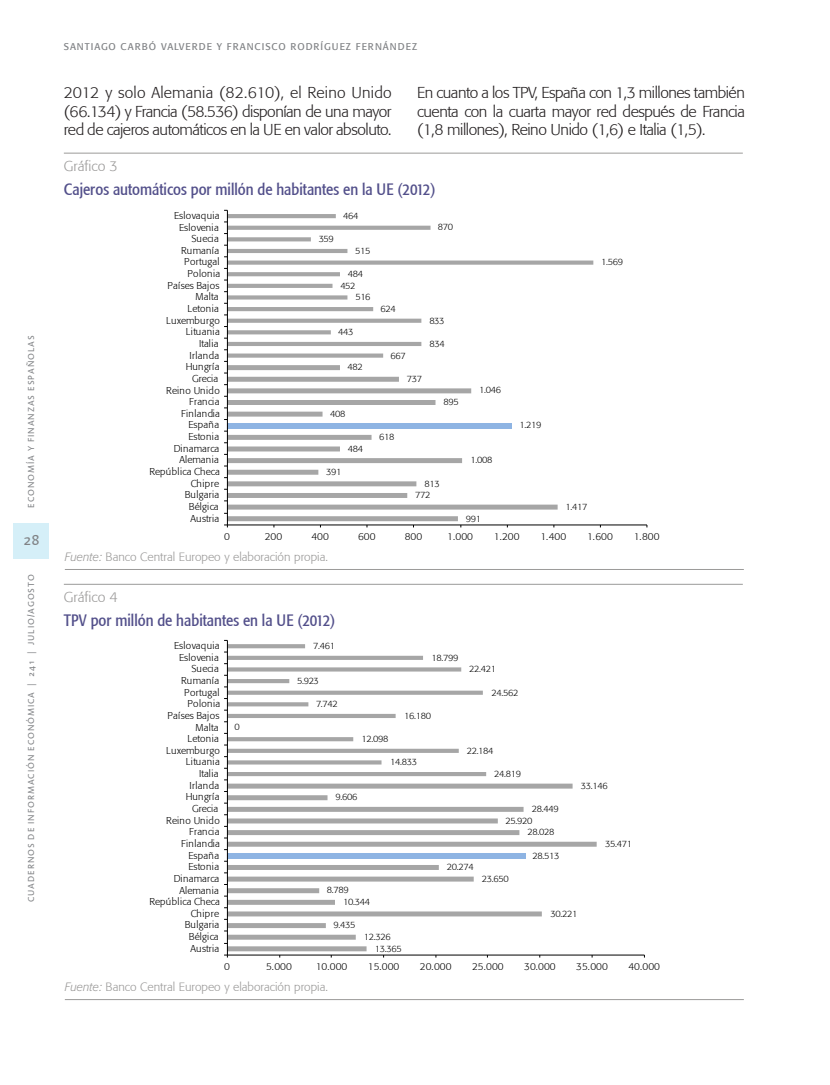
<style>
.page{position:relative;width:830px;height:1085px;background:#fff}
.page>*{position:absolute;margin:0;border:0;box-sizing:border-box;transform-origin:0 0}
._013-Cuadro-Grafico{font:condensed 16.5px "Formata";color:#524f8a}
._006_-_Texto_General{font:300 15.75px/18.9px "Formata";letter-spacing:-.03em;color:#231f20;text-align:justify}
.t1{font:15px "Linotype Aroma";color:#808285}
._012-Tabla-Cuadro-Gr{font:300 14.25px "Formata";color:#9b9a99}
._017-Tabla-Cuadro-Gr{font:300 12px "Formata";color:#9b9a99}
.t2{font:300 9.9px "Formata";letter-spacing:.02em;color:#000}
.t3{font:300 9.9px "Formata";letter-spacing:.04em;color:#000}
.t4{font:9.75px "Formata";letter-spacing:.1em;color:#808285}
.t5{font:300 9.15px "Formata";letter-spacing:-.035em;color:#000}
.t6{font:9px "Linotype Aroma";letter-spacing:.1em;color:#808285}
.s1{font-style:italic}
</style>
<div class="page">
<div style="left:14px;top:523px;width:35px;height:35px;background:#d5eff8"></div>
<svg style="left:228px;top:644px;width:368px;height:307px"></svg>
<hr style="left:227px;top:954px;width:417px;height:1px;background:#000">
<hr style="left:227px;top:640px;width:1px;height:314px;background:#000">
<hr style="left:64px;top:584px;width:678px;height:1px;background:#9b9a99">
<hr style="left:65px;top:999px;width:678px;height:1px;background:#9b9a99">
<svg style="left:228px;top:214px;width:365px;height:307px"></svg>
<hr style="left:227px;top:524px;width:419px;height:1px;background:#000">
<hr style="left:227px;top:210px;width:1px;height:315px;background:#000">
<hr style="left:64px;top:153px;width:678px;height:1px;background:#9b9a99">
<hr style="left:65px;top:569px;width:678px;height:1px;background:#9b9a99">
<p class="t6" style="left:25px;top:508px;width:174px;rotate:-90deg">ECONOMÍA Y FINANZAS ESPAÑOLAS</p>
<h3 class="t1" style="left:23px;top:530px;width:18px">28</h3>
<p class="t6" style="left:25px;top:902px;width:329px;rotate:-90deg">CUADERNOS DE INFORMACIÓN ECONÓMICA | 241 | JULIO/AGOSTO</p>
<p class="t4" style="left:64px;top:40px;width:354px">SANTIAGO CARBÓ VALVERDE Y FRANCISCO RODRÍGUEZ FERNÁNDEZ</p>
<p class="_006_-_Texto_General" style="left:64px;top:83px;width:329px">2012 y solo Alemania (82.610), el Reino Unido (66.134) y Francia (58.536) disponían de una mayor red de cajeros automáticos en la UE en valor absoluto.</p>
<p class="_006_-_Texto_General" style="left:417px;top:83px;width:329px">En cuanto a los TPV, España con 1,3 millones también cuenta con la cuarta mayor red después de Francia (1,8 millones), Reino Unido (1,6) e Italia (1,5).</p>
<p class="_012-Tabla-Cuadro-Gr" style="left:64px;top:157px;width:56px">Gráfico 3</p>
<p class="_013-Cuadro-Grafico" style="left:64px;top:179px;width:373px">Cajeros automáticos por millón de habitantes en la UE (2012)</p>
<p class="t3" style="left:174px;top:209px;width:47px">Eslovaquia</p>
<p class="t2" style="left:179px;top:221px;width:41px">Eslovenia</p>
<p class="t5" style="left:343px;top:210px;width:17px">464</p>
<p class="t5" style="left:437px;top:222px;width:17px">870</p>
<p class="t2" style="left:191px;top:233px;width:29px">Suecia</p>
<p class="t5" style="left:318px;top:233px;width:17px">359</p>
<p class="t2" style="left:181px;top:244px;width:39px">Rumanía</p>
<p class="t5" style="left:355px;top:245px;width:17px">515</p>
<p class="t3" style="left:184px;top:256px;width:37px">Portugal</p>
<p class="t3" style="left:187px;top:268px;width:34px">Polonia</p>
<p class="t5" style="left:348px;top:268px;width:17px">484</p>
<p class="t5" style="left:601px;top:257px;width:23px">1.569</p>
<p class="t2" style="left:167px;top:279px;width:54px">Países Bajos</p>
<p class="t2" style="left:195px;top:291px;width:25px">Malta</p>
<p class="t5" style="left:340px;top:280px;width:17px">452</p>
<p class="t5" style="left:355px;top:292px;width:17px">516</p>
<p class="t3" style="left:187px;top:303px;width:33px">Letonia</p>
<p class="t5" style="left:380px;top:303px;width:17px">624</p>
<p class="t3" style="left:166px;top:314px;width:55px">Luxemburgo</p>
<p class="t3" style="left:186px;top:326px;width:35px">Lituania</p>
<p class="t5" style="left:338px;top:326px;width:17px">443</p>
<p class="t5" style="left:429px;top:315px;width:17px">833</p>
<p class="t2" style="left:199px;top:337px;width:21px">Italia</p>
<p class="t5" style="left:429px;top:338px;width:17px">834</p>
<p class="t3" style="left:189px;top:349px;width:31px">Irlanda</p>
<p class="t5" style="left:390px;top:350px;width:17px">667</p>
<p class="t3" style="left:186px;top:361px;width:35px">Hungría</p>
<p class="t2" style="left:192px;top:372px;width:28px">Grecia</p>
<p class="t5" style="left:347px;top:361px;width:17px">482</p>
<p class="t5" style="left:406px;top:373px;width:17px">737</p>
<p class="t3" style="left:166px;top:384px;width:55px">Reino Unido</p>
<p class="t5" style="left:479px;top:385px;width:23px">1.046</p>
<p class="t3" style="left:189px;top:396px;width:32px">Francia</p>
<p class="t5" style="left:443px;top:396px;width:17px">895</p>
<p class="t3" style="left:181px;top:407px;width:40px">Finlandia</p>
<p class="t5" style="left:330px;top:408px;width:17px">408</p>
<p class="t2" style="left:188px;top:419px;width:32px">España</p>
<p class="t2" style="left:188px;top:431px;width:32px">Estonia</p>
<p class="t5" style="left:379px;top:431px;width:17px">618</p>
<p class="t5" style="left:519px;top:420px;width:23px">1.219</p>
<p class="t2" style="left:174px;top:442px;width:47px">Dinamarca</p>
<p class="t5" style="left:348px;top:443px;width:17px">484</p>
<p class="t2" style="left:179px;top:454px;width:41px">Alemania</p>
<p class="t5" style="left:470px;top:454px;width:23px">1.008</p>
<p class="t2" style="left:149px;top:465px;width:72px">República Checa</p>
<p class="t2" style="left:191px;top:477px;width:30px">Chipre</p>
<p class="t3" style="left:185px;top:489px;width:36px">Bulgaria</p>
<p class="t2" style="left:189px;top:500px;width:31px">Bélgica</p>
<p class="t2" style="left:190px;top:512px;width:30px">Austria</p>
<p class="t5" style="left:326px;top:466px;width:17px">391</p>
<p class="t5" style="left:424px;top:478px;width:17px">813</p>
<p class="t5" style="left:415px;top:489px;width:17px">772</p>
<p class="t5" style="left:465px;top:513px;width:17px">991</p>
<p class="t5" style="left:565px;top:501px;width:23px">1.417</p>
<p class="t2" style="left:224px;top:530px;width:7px">0</p>
<p class="t2" style="left:265px;top:530px;width:19px">200</p>
<p class="t2" style="left:311px;top:530px;width:19px">400</p>
<p class="t2" style="left:358px;top:530px;width:19px">600</p>
<p class="t2" style="left:404px;top:530px;width:19px">800</p>
<p class="t2" style="left:447px;top:530px;width:27px">1.000</p>
<p class="t2" style="left:493px;top:530px;width:27px">1.200</p>
<p class="t2" style="left:540px;top:530px;width:27px">1.400</p>
<p class="t2" style="left:587px;top:530px;width:27px">1.600</p>
<p class="t2" style="left:633px;top:530px;width:27px">1.800</p>
<p class="_017-Tabla-Cuadro-Gr" style="left:65px;top:549px;width:264px"><span class="s1">Fuente:</span> Banco Central Europeo y elaboración propia.</p>
<p class="_012-Tabla-Cuadro-Gr" style="left:64px;top:588px;width:56px">Gráfico 4</p>
<p class="_013-Cuadro-Grafico" style="left:64px;top:610px;width:273px">TPV por millón de habitantes en la UE (2012)</p>
<p class="t3" style="left:174px;top:639px;width:47px">Eslovaquia</p>
<p class="t2" style="left:179px;top:651px;width:41px">Eslovenia</p>
<p class="t2" style="left:191px;top:663px;width:29px">Suecia</p>
<p class="t2" style="left:181px;top:674px;width:39px">Rumanía</p>
<p class="t3" style="left:184px;top:686px;width:37px">Portugal</p>
<p class="t3" style="left:187px;top:697px;width:34px">Polonia</p>
<p class="t2" style="left:167px;top:709px;width:54px">Países Bajos</p>
<p class="t2" style="left:195px;top:721px;width:25px">Malta</p>
<p class="t3" style="left:187px;top:732px;width:33px">Letonia</p>
<p class="t3" style="left:166px;top:744px;width:55px">Luxemburgo</p>
<p class="t3" style="left:186px;top:756px;width:35px">Lituania</p>
<p class="t2" style="left:199px;top:767px;width:21px">Italia</p>
<p class="t3" style="left:189px;top:779px;width:31px">Irlanda</p>
<p class="t5" style="left:234px;top:721px;width:7px">0</p>
<p class="t5" style="left:313px;top:640px;width:23px">7.461</p>
<p class="t5" style="left:297px;top:675px;width:23px">5.923</p>
<p class="t5" style="left:316px;top:698px;width:23px">7.742</p>
<p class="t5" style="left:431px;top:652px;width:28px">18.799</p>
<p class="t5" style="left:361px;top:733px;width:28px">12.098</p>
<p class="t5" style="left:404px;top:710px;width:28px">16.180</p>
<p class="t5" style="left:390px;top:756px;width:28px">14.833</p>
<p class="t3" style="left:186px;top:791px;width:35px">Hungría</p>
<p class="t2" style="left:192px;top:802px;width:28px">Grecia</p>
<p class="t3" style="left:166px;top:814px;width:55px">Reino Unido</p>
<p class="t3" style="left:189px;top:825px;width:32px">Francia</p>
<p class="t3" style="left:181px;top:837px;width:40px">Finlandia</p>
<p class="t5" style="left:335px;top:791px;width:23px">9.606</p>
<p class="t5" style="left:469px;top:663px;width:28px">22.421</p>
<p class="t5" style="left:491px;top:687px;width:28px">24.562</p>
<p class="t5" style="left:466px;top:745px;width:28px">22.184</p>
<p class="t5" style="left:494px;top:768px;width:28px">24.819</p>
<p class="t5" style="left:531px;top:803px;width:28px">28.449</p>
<p class="t5" style="left:505px;top:814px;width:28px">25.920</p>
<p class="t5" style="left:527px;top:826px;width:28px">28.028</p>
<p class="t2" style="left:188px;top:849px;width:32px">España</p>
<p class="t2" style="left:188px;top:860px;width:32px">Estonia</p>
<p class="t5" style="left:446px;top:861px;width:28px">20.274</p>
<p class="t5" style="left:532px;top:849px;width:28px">28.513</p>
<p class="t2" style="left:174px;top:872px;width:47px">Dinamarca</p>
<p class="t5" style="left:481px;top:873px;width:28px">23.650</p>
<p class="t2" style="left:179px;top:884px;width:41px">Alemania</p>
<p class="t5" style="left:327px;top:884px;width:23px">8.789</p>
<p class="t5" style="left:580px;top:780px;width:28px">33.146</p>
<p class="t5" style="left:605px;top:838px;width:28px">35.471</p>
<p class="t2" style="left:149px;top:895px;width:72px">República Checa</p>
<p class="t2" style="left:191px;top:907px;width:30px">Chipre</p>
<p class="t3" style="left:185px;top:919px;width:36px">Bulgaria</p>
<p class="t2" style="left:189px;top:930px;width:31px">Bélgica</p>
<p class="t2" style="left:190px;top:942px;width:30px">Austria</p>
<p class="t5" style="left:343px;top:896px;width:28px">10.344</p>
<p class="t5" style="left:333px;top:919px;width:23px">9.435</p>
<p class="t5" style="left:364px;top:931px;width:28px">12.326</p>
<p class="t5" style="left:374px;top:942px;width:28px">13.365</p>
<p class="t5" style="left:550px;top:908px;width:28px">30.221</p>
<p class="t2" style="left:224px;top:960px;width:7px">0</p>
<p class="t2" style="left:266px;top:960px;width:27px">5.000</p>
<p class="t2" style="left:315px;top:960px;width:33px">10.000</p>
<p class="t2" style="left:367px;top:960px;width:33px">15.000</p>
<p class="t2" style="left:420px;top:960px;width:33px">20.000</p>
<p class="t2" style="left:472px;top:960px;width:33px">25.000</p>
<p class="t2" style="left:524px;top:960px;width:33px">30.000</p>
<p class="t2" style="left:576px;top:960px;width:33px">35.000</p>
<p class="t2" style="left:628px;top:960px;width:33px">40.000</p>
<p class="_017-Tabla-Cuadro-Gr" style="left:65px;top:979px;width:264px"><span class="s1">Fuente:</span> Banco Central Europeo y elaboración propia.</p>
</div>
